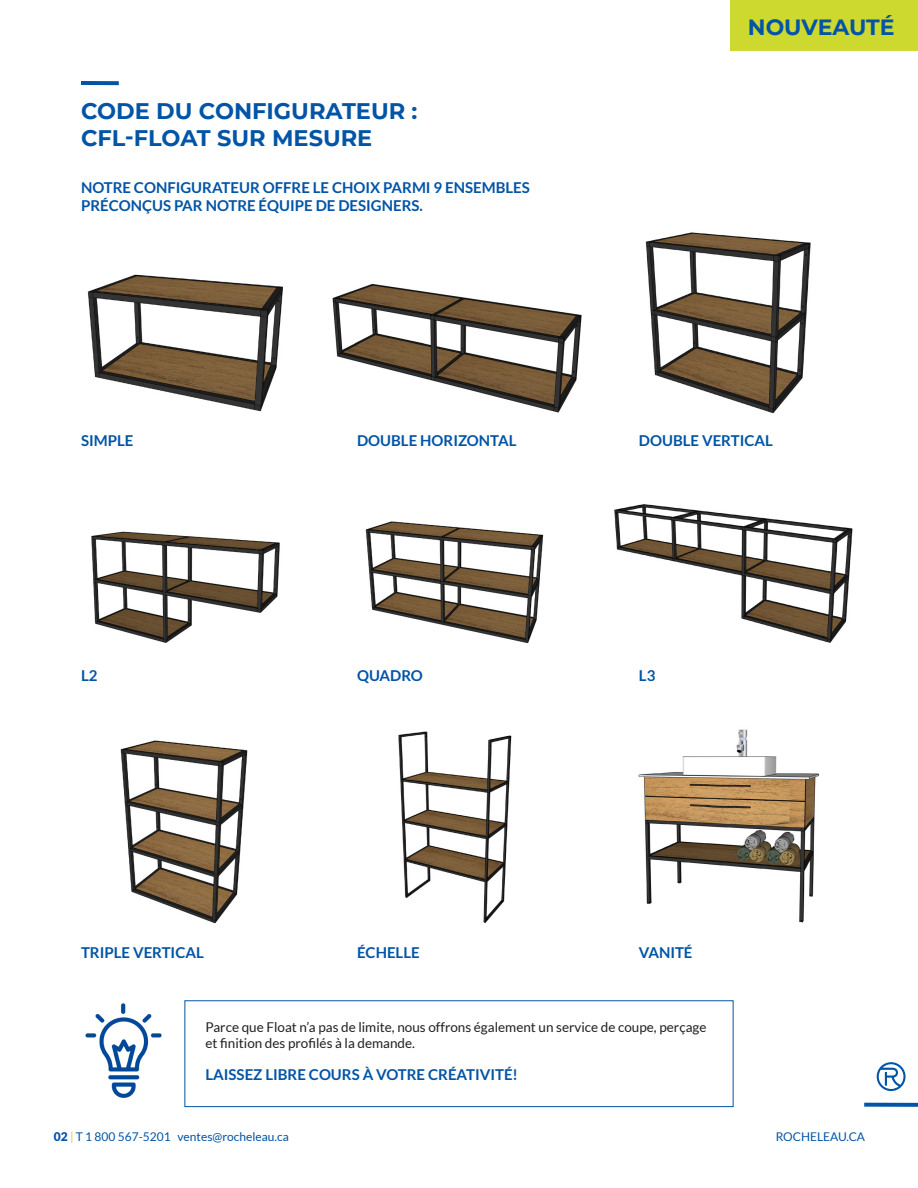
<style>
.page{position:relative;width:918px;height:1188px;background:#fff}
.page>*{position:absolute;margin:0;border:0;box-sizing:border-box;transform-origin:0 0}
.Titre{font:700 22.5px/27px "Montserrat";color:#0154a6}
.t1{font:700 22.05px "Montserrat";color:#0154a6}
.Sous-titre{font:700 15px/18px "Lato";color:#0154a6}
.Sous-titre-2{font:13.5px/16.2px "Lato";color:#231f20}
.t2{font:12px "Lato";color:#0154a6}
.s1{font-weight:900}
.s2{color:#ced92f}
</style>
<div class="page">
<svg style="left:864px;top:1103px;width:54px;height:4px"></svg>
<svg style="left:877px;top:1062px;width:29px;height:29px"></svg>
<div style="left:730px;top:0;width:188px;height:51px;background:#ced92f"></div>
<svg style="left:81px;top:81px;width:38px;height:4px"></svg>
<div style="left:184px;top:1000px;width:550px;height:107px;border:1px solid #0154a6"></div>
<img style="left:85px;top:1003px;width:77px;height:95px">
<img style="left:332px;top:283px;width:250px;height:130px">
<img style="left:645px;top:232px;width:166px;height:182px">
<img style="left:398px;top:731px;width:114px;height:192px">
<img style="left:91px;top:531px;width:189px;height:112px">
<img style="left:614px;top:504px;width:239px;height:139px">
<img style="left:365px;top:521px;width:179px;height:123px">
<img style="left:87px;top:274px;width:196px;height:138px">
<img style="left:120px;top:740px;width:128px;height:184px">
<img style="left:638px;top:729px;width:182px;height:194px">
<p class="Titre" style="left:81px;top:96px;width:338px">CODE DU CONFIGURATEUR :<br>CFL-FLOAT SUR MESURE</p>
<p class="Sous-titre" style="left:81px;top:178px;width:450px">NOTRE CONFIGURATEUR OFFRE LE CHOIX PARMI 9 ENSEMBLES<br>PRÉCONÇUS PAR NOTRE ÉQUIPE DE DESIGNERS.</p>
<h2 class="t1" style="left:748px;top:11px;width:148px">NOUVEAUTÉ</h2>
<p class="Sous-titre" style="left:81px;top:431px;width:54px">SIMPLE</p>
<p class="Sous-titre" style="left:81px;top:666px;width:18px">L2</p>
<p class="Sous-titre" style="left:357px;top:431px;width:161px">DOUBLE HORIZONTAL</p>
<p class="Sous-titre" style="left:639px;top:431px;width:135px">DOUBLE VERTICAL</p>
<p class="Sous-titre" style="left:357px;top:666px;width:67px">QUADRO</p>
<p class="Sous-titre" style="left:639px;top:666px;width:18px">L3</p>
<p class="Sous-titre" style="left:81px;top:944px;width:124px">TRIPLE VERTICAL</p>
<p class="Sous-titre" style="left:357px;top:944px;width:64px">ÉCHELLE</p>
<p class="Sous-titre" style="left:639px;top:944px;width:55px">VANITÉ</p>
<p class="Sous-titre-2" style="left:206px;top:1019px;width:503px">Parce que Float n’a pas de limite, nous offrons également un service de coupe, perçage et finition des profilés à la demande.</p>
<p class="Sous-titre" style="left:206px;top:1065px;width:314px">LAISSEZ LIBRE COURS À VOTRE CRÉATIVITÉ!</p>
<p class="t2" style="left:54px;top:1130px;width:237px"><span class="s1">02</span> <span class="s2">|</span> T 1 800 567-5201 ventes@rocheleau.ca</p>
<p class="t2" style="left:776px;top:1130px;width:91px">ROCHELEAU.CA</p>
</div>
